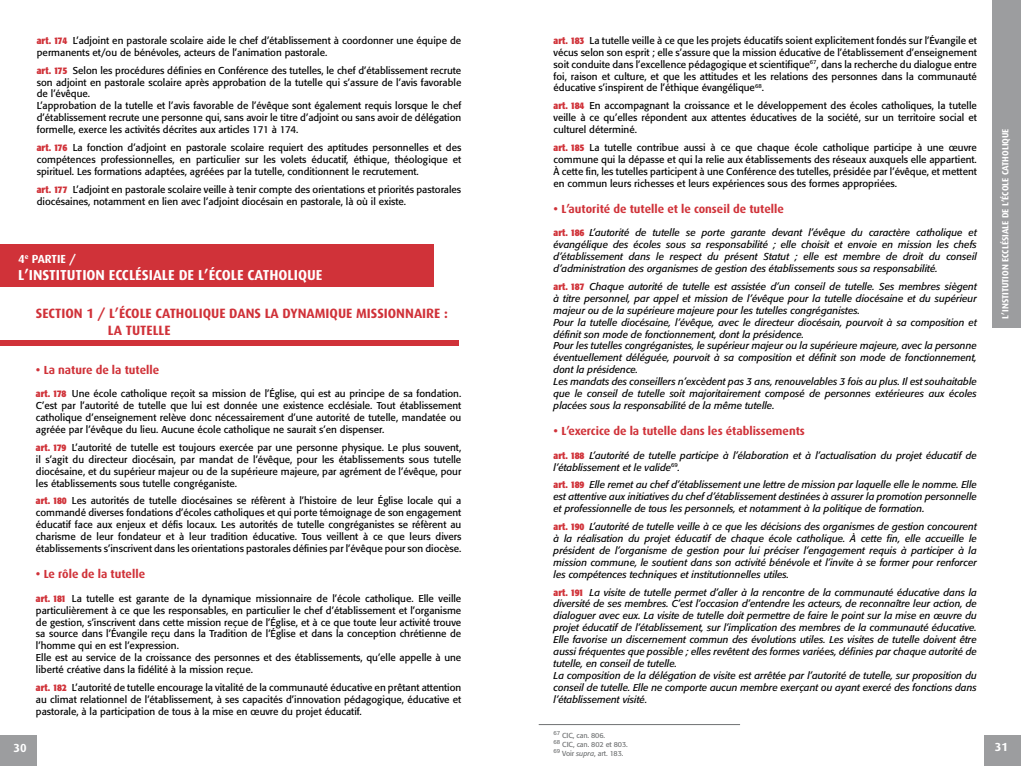
<style>
.page{position:relative;width:1021px;height:766px;background:#fff}
.page>*{position:absolute;margin:0;border:0;box-sizing:border-box;transform-origin:0 0}
.t1{font:700 14.4px "Dax";color:#fff}
.t2{font:700 13.5px "Dax";color:#d03239}
.t3{font:700 11.7px "Dax";color:#d03239}
.t4{font:700 11.7px "Dax";color:#fff}
.t5{font:9.9px/11.9px "Formata";color:#000;text-align:justify}
.t6{font:italic 9.9px/11.9px "Formata";color:#000;text-align:justify}
.t7{font:700 9px "Dax";color:#fff}
.t8{font:7.2px "Formata";letter-spacing:-.01em;color:#6f7172}
.t9{font:5.8px "Formata";color:#6f7172}
.s1{font-weight:700;font-stretch:condensed;color:#d03239}
.s2{font-weight:700;font-style:normal;font-stretch:condensed;color:#d03239}
.s3{font-style:italic}
</style>
<div class="page">
<div style="left:984px;top:734px;width:36px;height:31px;background:#9c9d9f"></div>
<div style="left:0;top:734px;width:37px;height:31px;background:#9c9d9f"></div>
<div style="left:992px;top:0;width:28px;height:328px;background:#9c9d9f"></div>
<div style="left:0;top:340px;width:458px;height:6px;background:#d03239"></div>
<div style="left:0;top:244px;width:434px;height:43px;background:#d03239"></div>
<hr style="left:538px;top:723px;width:202px;height:1px;background:#6f7172">
<p class="t5" style="left:37px;top:34px;width:426px"><span class="s1">art. 174</span> L’adjoint en pastorale scolaire aide le chef d’établissement à coordonner une équipe de permanents et/ou de bénévoles, acteurs de l’animation pastorale.</p>
<p class="t5" style="left:37px;top:64px;width:426px"><span class="s1">art. 175</span> Selon les procédures définies en Conférence des tutelles, le chef d’établissement recrute son adjoint en pastorale scolaire après approbation de la tutelle qui s’assure de l’avis favorable de l’évêque.</p>
<p class="t5" style="left:37px;top:100px;width:426px">L’approbation de la tutelle et l’avis favorable de l’évêque sont également requis lorsque le chef d’établissement recrute une personne qui, sans avoir le titre d’adjoint ou sans avoir de délégation formelle, exerce les activités décrites aux articles 171 à 174.</p>
<p class="t5" style="left:37px;top:141px;width:426px"><span class="s1">art. 176</span> La fonction d’adjoint en pastorale scolaire requiert des aptitudes personnelles et des compétences professionnelles, en particulier sur les volets éducatif, éthique, théologique et spirituel. Les formations adaptées, agréées par la tutelle, conditionnent le recrutement.</p>
<p class="t5" style="left:37px;top:183px;width:426px"><span class="s1">art. 177</span> L’adjoint en pastorale scolaire veille à tenir compte des orientations et priorités pastorales diocésaines, notamment en lien avec l’adjoint diocésain en pastorale, là où il existe.</p>
<p class="t4" style="left:18px;top:252px;width:59px">4<sup>e</sup> PARTIE /</p>
<p class="t1" style="left:18px;top:267px;width:306px">L’INSTITUTION ECCLÉSIALE DE L’ÉCOLE CATHOLIQUE</p>
<p class="t2" style="left:36px;top:306px;width:413px">SECTION 1 / L’ÉCOLE CATHOLIQUE DANS LA DYNAMIQUE MISSIONNAIRE :</p>
<p class="t2" style="left:108px;top:322px;width:64px">LA TUTELLE</p>
<p class="t3" style="left:36px;top:363px;width:125px">• La nature de la tutelle</p>
<p class="t5" style="left:36px;top:388px;width:427px"><span class="s1">art. 178</span> Une école catholique reçoit sa mission de l’Église, qui est au principe de sa fondation.<br>C’est par l’autorité de tutelle que lui est donnée une existence ecclésiale. Tout établissement catholique d’enseignement relève donc nécessairement d’une autorité de tutelle, mandatée ou agréée par l’évêque du lieu. Aucune école catholique ne saurait s’en dispenser.</p>
<p class="t5" style="left:36px;top:441px;width:427px"><span class="s1">art. 179</span> L’autorité de tutelle est toujours exercée par une personne physique. Le plus souvent, il s’agit du directeur diocésain, par mandat de l’évêque, pour les établissements sous tutelle diocésaine, et du supérieur majeur ou de la supérieure majeure, par agrément de l’évêque, pour les établissements sous tutelle congréganiste.</p>
<p class="t5" style="left:36px;top:495px;width:427px"><span class="s1">art. 180</span> Les autorités de tutelle diocésaines se réfèrent à l’histoire de leur Église locale qui a commandé diverses fondations d’écoles catholiques et qui porte témoignage de son engagement éducatif face aux enjeux et défis locaux. Les autorités de tutelle congréganistes se réfèrent au charisme de leur fondateur et à leur tradition éducative. Tous veillent à ce que leurs divers établissements s’inscrivent dans les orientations pastorales définies par l’évêque pour son diocèse.</p>
<p class="t3" style="left:36px;top:567px;width:111px">• Le rôle de la tutelle</p>
<p class="t5" style="left:36px;top:592px;width:427px"><span class="s1">art. 181</span> La tutelle est garante de la dynamique missionnaire de l’école catholique. Elle veille particulièrement à ce que les responsables, en particulier le chef d’établissement et l’organisme de gestion, s’inscrivent dans cette mission reçue de l’Église, et à ce que toute leur activité trouve sa source dans l’Évangile reçu dans la Tradition de l’Église et dans la conception chrétienne de l’homme qui en est l’expression.</p>
<p class="t5" style="left:36px;top:651px;width:427px">Elle est au service de la croissance des personnes et des établissements, qu’elle appelle à une liberté créative dans la fidélité à la mission reçue.</p>
<p class="t5" style="left:36px;top:681px;width:427px"><span class="s1">art. 182</span> L’autorité de tutelle encourage la vitalité de la communauté éducative en prêtant attention au climat relationnel de l’établissement, à ses capacités d’innovation pédagogique, éducative et pastorale, à la participation de tous à la mise en œuvre du projet éducatif.</p>
<p class="t5" style="left:553px;top:34px;width:425px"><span class="s1">art. 183</span> La tutelle veille à ce que les projets éducatifs soient explicitement fondés sur l’Évangile et vécus selon son esprit ; elle s’assure que la mission éducative de l’établissement d’enseignement soit conduite dans l’excellence pédagogique et scientifique<sup>67</sup>, dans la recherche du dialogue entre foi, raison et culture, et que les attitudes et les relations des personnes dans la communauté éducative s’inspirent de l’éthique évangélique<sup>68</sup>.</p>
<p class="t5" style="left:553px;top:100px;width:425px"><span class="s1">art. 184</span> En accompagnant la croissance et le développement des écoles catholiques, la tutelle veille à ce qu’elles répondent aux attentes éducatives de la société, sur un territoire social et culturel déterminé.</p>
<p class="t5" style="left:553px;top:141px;width:425px"><span class="s1">art. 185</span> La tutelle contribue aussi à ce que chaque école catholique participe à une œuvre commune qui la dépasse et qui la relie aux établissements des réseaux auxquels elle appartient.<br>À cette fin, les tutelles participent à une Conférence des tutelles, présidée par l’évêque, et mettent en commun leurs richesses et leurs expériences sous des formes appropriées.</p>
<p class="t3" style="left:553px;top:202px;width:232px">• L’autorité de tutelle et le conseil de tutelle</p>
<p class="t6" style="left:553px;top:227px;width:425px"><span class="s2">art. 186</span> L’autorité de tutelle se porte garante devant l’évêque du caractère catholique et évangélique des écoles sous sa responsabilité ; elle choisit et envoie en mission les chefs d’établissement dans le respect du présent Statut ; elle est membre de droit du conseil d’administration des organismes de gestion des établissements sous sa responsabilité.</p>
<p class="t6" style="left:553px;top:280px;width:425px"><span class="s2">art. 187</span> Chaque autorité de tutelle est assistée d’un conseil de tutelle. Ses membres siègent à titre personnel, par appel et mission de l’évêque pour la tutelle diocésaine et du supérieur majeur ou de la supérieure majeure pour les tutelles congréganistes.</p>
<p class="t6" style="left:553px;top:316px;width:425px">Pour la tutelle diocésaine, l’évêque, avec le directeur diocésain, pourvoit à sa composition et définit son mode de fonctionnement, dont la présidence.</p>
<p class="t6" style="left:553px;top:340px;width:425px">Pour les tutelles congréganistes, le supérieur majeur ou la supérieure majeure, avec la personne éventuellement déléguée, pourvoit à sa composition et définit son mode de fonctionnement, dont la présidence.</p>
<p class="t6" style="left:553px;top:375px;width:425px">Les mandats des conseillers n’excèdent pas 3 ans, renouvelables 3 fois au plus. Il est souhaitable que le conseil de tutelle soit majoritairement composé de personnes extérieures aux écoles placées sous la responsabilité de la même tutelle.</p>
<p class="t3" style="left:553px;top:424px;width:253px">• L’exercice de la tutelle dans les établissements</p>
<p class="t6" style="left:553px;top:449px;width:425px"><span class="s2">art. 188</span> L’autorité de tutelle participe à l’élaboration et à l’actualisation du projet éducatif de l’établissement et le valide<sup>69</sup>.</p>
<p class="t6" style="left:553px;top:479px;width:425px"><span class="s2">art. 189</span> Elle remet au chef d’établissement une lettre de mission par laquelle elle le nomme. Elle est attentive aux initiatives du chef d’établissement destinées à assurer la promotion personnelle et professionnelle de tous les personnels, et notamment à la politique de formation.</p>
<p class="t6" style="left:553px;top:520px;width:425px"><span class="s2">art. 190</span> L’autorité de tutelle veille à ce que les décisions des organismes de gestion concourent à la réalisation du projet éducatif de chaque école catholique. À cette fin, elle accueille le président de l’organisme de gestion pour lui préciser l’engagement requis à participer à la mission commune, le soutient dans son activité bénévole et l’invite à se former pour renforcer les compétences techniques et institutionnelles utiles.</p>
<p class="t6" style="left:553px;top:586px;width:425px"><span class="s2">art. 191</span> La visite de tutelle permet d’aller à la rencontre de la communauté éducative dans la diversité de ses membres. C’est l’occasion d’entendre les acteurs, de reconnaître leur action, de dialoguer avec eux. La visite de tutelle doit permettre de faire le point sur la mise en œuvre du projet éducatif de l’établissement, sur l’implication des membres de la communauté éducative.<br>Elle favorise un discernement commun des évolutions utiles. Les visites de tutelle doivent être aussi fréquentes que possible ; elles revêtent des formes variées, définies par chaque autorité de tutelle, en conseil de tutelle.</p>
<p class="t6" style="left:553px;top:669px;width:425px">La composition de la délégation de visite est arrêtée par l’autorité de tutelle, sur proposition du conseil de tutelle. Elle ne comporte aucun membre exerçant ou ayant exercé des fonctions dans l’établissement visité.</p>
<p class="t7" style="left:1000px;top:318px;width:192px;rotate:-90deg">L’INSTITUTION ECCLÉSIALE DE L’ÉCOLE CATHOLIQUE</p>
<p class="t9" style="left:553px;top:728px;width:8px">67</p>
<p class="t8" style="left:562px;top:730px;width:45px">CIC, can. 806.</p>
<p class="t9" style="left:553px;top:737px;width:8px">68</p>
<p class="t8" style="left:562px;top:739px;width:67px">CIC, can. 802 et 803.</p>
<p class="t4" style="left:13px;top:741px;width:15px">30</p>
<p class="t4" style="left:994px;top:740px;width:15px">31</p>
<p class="t9" style="left:553px;top:746px;width:8px">69</p>
<p class="t8" style="left:562px;top:748px;width:63px">Voir <span class="s3">supra</span>, art. 183.</p>
</div>
